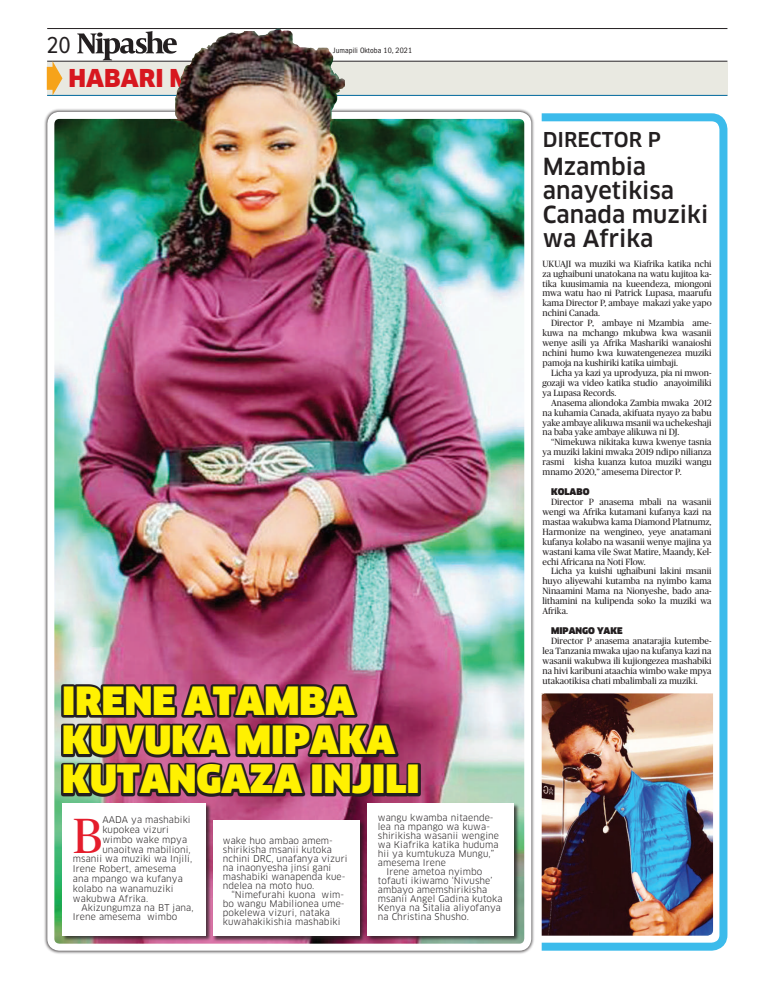
<style>
.page{position:relative;width:770px;height:993px;background:#fff}
.page>*{position:absolute;margin:0;border:0;box-sizing:border-box;transform-origin:0 0}
.t1{font:49.3px "Publico";color:#e41d2c}
.t2{font:900 38px/39px "Clan LF";color:#fff101}
.t3{font:900 24px "Clan OSF";color:#d7171f}
.t4{font:24px "Proxima Nova Cond";color:#231f20}
.t5{font:500 23px/24px "Clan LF";color:#231f20}
.t6{font:500 20px "Clan LF";color:#231f20}
.t7{font:9px/9.9px "Publico";color:#231f20;text-align:justify}
.t8{font:9px/9px "Clan LF";letter-spacing:.01em;color:#231f20}
.t9{font:900 9px "Clan";color:#231f20}
.t10{font:condensed 8px "Franklin Gothic";letter-spacing:.01em;color:#231f20}
</style>
<div class="page">
<div style="left:47px;top:62px;width:680px;height:34px;background:#e9e9e1"></div>
<hr style="left:47px;top:28px;width:680px;height:1px;background:#231f20">
<hr style="left:47px;top:61px;width:680px;height:1px;background:#231f20">
<hr style="left:47px;top:95px;width:680px;height:1px;background:#00689e">
<svg style="left:77px;top:31px;width:98px;height:29px"></svg>
<svg style="left:47px;top:61px;width:15px;height:34px"></svg>
<img style="left:55px;top:120px;width:468px;height:822px">
<div style="left:47px;top:112px;width:484px;height:838px;border:7px solid #fff;border-radius:9px"></div>
<svg style="left:533px;top:113px;width:195px;height:838px"></svg>
<div style="left:62px;top:802px;width:149px;height:139px;background:#231f20;opacity:.75"></div>
<div style="left:62px;top:803px;width:144px;height:132px;background:#fff"></div>
<div style="left:212px;top:819px;width:153px;height:122px;background:#231f20;opacity:.75"></div>
<div style="left:213px;top:820px;width:146px;height:115px;background:#fff"></div>
<div style="left:367px;top:802px;width:152px;height:139px;background:#231f20;opacity:.75"></div>
<div style="left:367px;top:803px;width:146px;height:132px;background:#fff"></div>
<svg style="left:61px;top:683px;width:359px;height:113px;background:#4d2f3c"></svg>
<img style="left:541px;top:693px;width:172px;height:242px">
<img style="left:175px;top:31px;width:170px;height:174px">
<h3 class="t4" style="left:47px;top:34px;width:26px">20</h3>
<h3 class="t3" style="left:68px;top:65px;width:213px">HABARI MICHEZO</h3>
<p class="t10" style="left:333px;top:46px;width:80px">Jumapili Oktoba 10, 2021</p>
<h2 class="t2" style="left:62px;top:681px;width:355px">IRENE ATAMBA<br>KUVUKA MIPAKA<br>KUTANGAZA INJILI</h2>
<h1 class="t1" style="left:73px;top:807px;width:31px">B</h1>
<p class="t8" style="left:102px;top:814px;width:90px">AADA ya mashabiki</p>
<p class="t8" style="left:102px;top:824px;width:68px">kupokea vizuri</p>
<p class="t8" style="left:102px;top:834px;width:86px">wimbo wake mpya</p>
<p class="t8" style="left:102px;top:844px;width:90px">unaoitwa mabilioni,</p>
<p class="t8" style="left:73px;top:854px;width:121px">msanii wa muziki wa Injili,</p>
<p class="t8" style="left:73px;top:864px;width:105px">Irene Robert, amesema</p>
<p class="t8" style="left:73px;top:874px;width:111px">ana mpango wa kufanya</p>
<p class="t8" style="left:73px;top:884px;width:102px">kolabo na wanamuziki</p>
<p class="t8" style="left:73px;top:894px;width:77px">wakubwa Afrika.</p>
<p class="t8" style="left:73px;top:903px;width:122px;text-indent:9px">Akizungumza na BT jana,<br>Irene amesema wimbo</p>
<p class="t8" style="left:223px;top:836px;width:126px">wake huo ambao amem&shy;shirikisha msanii kutoka nchini DRC, unafanya vizuri na inaonyesha jinsi gani mashabiki wanapenda kue&shy;ndelea na moto huo.</p>
<p class="t8" style="left:223px;top:890px;width:123px;text-indent:9px">“Nimefurahi kuona wim&shy;bo wangu Mabilionea ume&shy;pokelewa vizuri, nataka kuwahakikishia mashabiki</p>
<p class="t8" style="left:378px;top:812px;width:117px">wangu kwamba nitaende-</p>
<p class="t8" style="left:378px;top:821px;width:114px">lea na mpango wa kuwa-</p>
<p class="t8" style="left:378px;top:830px;width:123px">shirikisha wasanii wengine</p>
<p class="t8" style="left:378px;top:839px;width:122px">wa Kiafrika katika huduma</p>
<p class="t8" style="left:378px;top:848px;width:118px">hii ya kumtukuza Mungu,”</p>
<p class="t8" style="left:378px;top:857px;width:69px">amesema Irene</p>
<p class="t8" style="left:386px;top:866px;width:97px">Irene ametoa nyimbo</p>
<p class="t8" style="left:378px;top:875px;width:116px">tofauti ikiwamo ‘Nivushe’</p>
<p class="t8" style="left:378px;top:884px;width:111px">ambayo amemshirikisha</p>
<p class="t8" style="left:378px;top:893px;width:126px">msanii Angel Gadina kutoka</p>
<p class="t8" style="left:378px;top:902px;width:125px">Kenya na Sitalia aliyofanya</p>
<p class="t8" style="left:378px;top:911px;width:93px">na Christina Shusho.</p>
<h3 class="t6" style="left:542px;top:129px;width:120px">Director P</h3>
<h3 class="t5" style="left:542px;top:154px;width:167px">Mzambia anayetikisa<br>Canada muziki wa Afrika</h3>
<p class="t7" style="left:542px;top:258px;width:171px">UKUAJI wa muziki wa Kiafrika katika nchi za ughaibuni unatokana na watu kujitoa ka&shy;tika kuusimamia na kueendeza, miongoni mwa watu hao ni Patrick Lupasa, maarufu kama Director P, ambaye makazi yake yapo nchini Canada.</p>
<p class="t7" style="left:542px;top:318px;width:171px;text-indent:9px">Director P, ambaye ni Mzambia ame&shy;kuwa na mchango mkubwa kwa wasanii wenye asili ya Afrika Mashariki wanaioshi nchini humo kwa kuwatengenezea muziki pamoja na kushiriki katika uimbaji.</p>
<p class="t7" style="left:542px;top:367px;width:171px;text-indent:9px">Licha ya kazi ya uprodyuza, pia ni mwon&shy;gozaji wa video katika studio anayoimiliki ya Lupasa Records.</p>
<p class="t7" style="left:542px;top:397px;width:171px;text-indent:9px">Anasema aliondoka Zambia mwaka 2012 na kuhamia Canada, akifuata nyayo za babu yake ambaye alikuwa msanii wa uchekeshaji na baba yake ambaye alikuwa ni DJ.</p>
<p class="t7" style="left:542px;top:437px;width:171px;text-indent:9px">“Nimekuwa nikitaka kuwa kwenye tasnia ya muziki lakini mwaka 2019 ndipo nilianza rasmi kisha kuanza kutoa muziki wangu mnamo 2020,” amesema Director P.</p>
<p class="t9" style="left:551px;top:486px;width:40px">KOLABO</p>
<p class="t7" style="left:542px;top:496px;width:171px;text-indent:9px">Director P anasema mbali na wasanii wengi wa Afrika kutamani kufanya kazi na mastaa wakubwa kama Diamond Platnumz, Harmonize na wengineo, yeye anatamani kufanya kolabo na wasanii wenye majina ya wastani kama vile Swat Matire, Maandy, Kel&shy;echi Africana na Noti Flow.</p>
<p class="t7" style="left:542px;top:566px;width:171px;text-indent:9px">Licha ya kuishi ughaibuni lakini msanii huyo aliyewahi kutamba na nyimbo kama Ninaamini Mama na Nionyeshe, bado ana&shy;lithamini na kulipenda soko la muziki wa Afrika.</p>
<p class="t9" style="left:551px;top:625px;width:73px">MIPANGO YAKE</p>
<p class="t7" style="left:542px;top:635px;width:171px;text-indent:9px">Director P anasema anatarajia kutembe&shy;lea Tanzania mwaka ujao na kufanya kazi na wasanii wakubwa ili kujiongezea mashabiki na hivi karibuni ataachia wimbo wake mpya utakaotikisa chati mbalimbali za muziki.</p>
</div>
